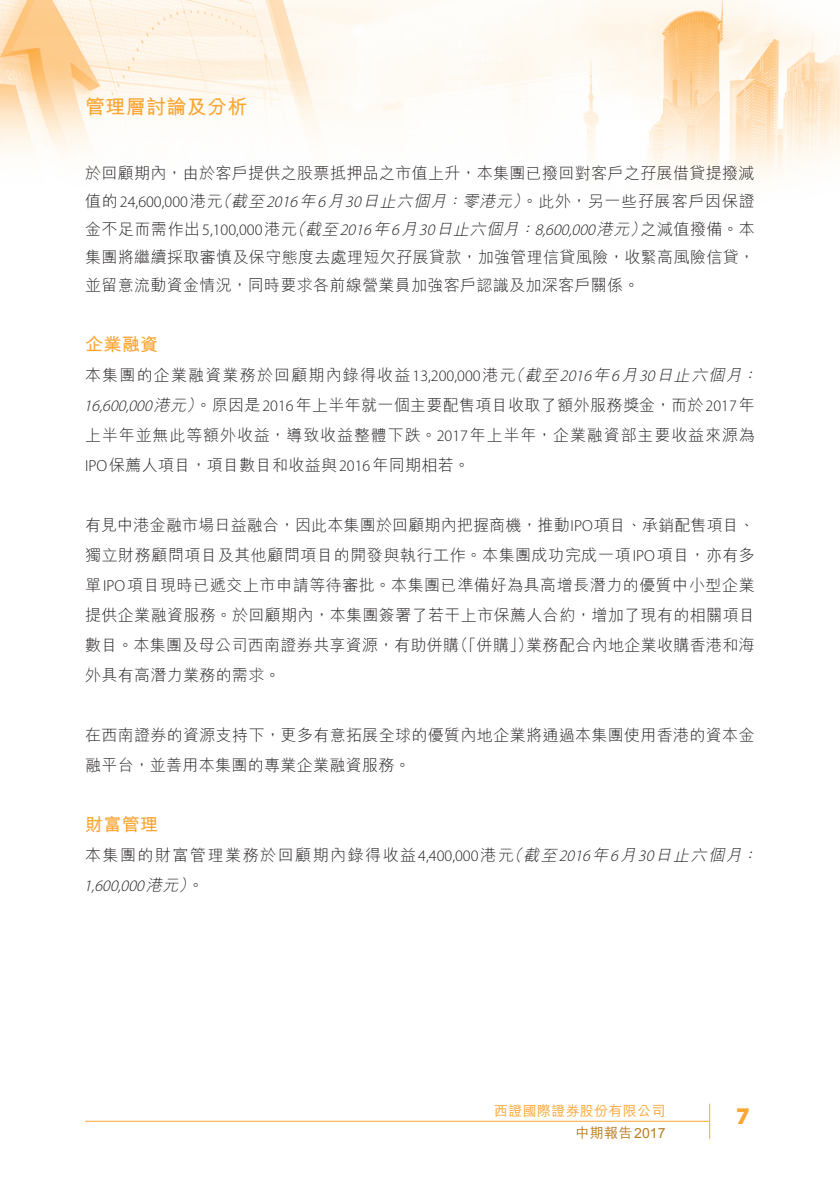
<style>
.page{position:relative;width:840px;height:1191px;background:#fff}
.page>*{position:absolute;margin:0;border:0;box-sizing:border-box;transform-origin:0 0}
.t1{font:900 24px "Myriad Pro";color:#faa634}
.t2{font:700 20px "M Hei HK";letter-spacing:.015em;color:#faa634}
._02_H2{font:700 18px "M Hei HK";letter-spacing:.02em;color:#faa634}
._00_txt{font:300 16px/30px "M Hei HK";letter-spacing:.02em;color:#231f20;text-align:justify}
._00_txt-2{font:300 16px/30px "M Hei HK";letter-spacing:.055em;color:#231f20}
._00_txt-3{font:300 16px/30px "M Hei HK";letter-spacing:.095em;color:#231f20}
.t3{font:500 14px "M Hei HK";letter-spacing:.02em;color:#faa634}
.t4{font:500 14px "M Hei HK";letter-spacing:.02em;color:#b87c21}
.s1{font-family:"Myriad Pro"}
.s2{font-style:italic}
.s3{font-family:"Myriad Pro";font-style:italic}
</style>
<div class="page">
<img style="left:0;top:0;width:839px;height:1139px">
<hr style="left:708px;top:1103px;width:1px;height:35px;background:#faa634">
<hr style="left:85px;top:1120px;width:623px;height:1px;background:#faa634">
<p class="t2" style="left:85px;top:92px;width:164px">管理層討論及分析</p>
<p class="_00_txt" style="left:85px;top:159px;width:670px;line-height:28px">於回顧期內，由於客戶提供之股票抵押品之市值上升，本集團已撥回對客戶之孖展借貸提撥減值的<span class="s1">24,600,000</span>港元<span class="s2">（截至</span><span class="s3">2016</span><span class="s2">年</span><span class="s3">6</span><span class="s2">月</span><span class="s3">30</span><span class="s2">日止六個月：零港元）</span>。此外，另一些孖展客戶因保證金不足而需作出 <span class="s1">5,100,000</span> 港元<span class="s2">（截至</span><span class="s3">2016</span><span class="s2">年</span><span class="s3">6</span><span class="s2">月</span><span class="s3">30</span><span class="s2">日止六個月：</span><span class="s3">8,600,000</span><span class="s2">港元）</span>之減值撥備。本集團將繼續採取審慎及保守態度去處理短欠孖展貸款，加強管理信貸風險，收緊高風險信貸，並留意流動資金情況，同時要求各前線營業員加強客戶認識及加深客戶關係。</p>
<p class="_02_H2" style="left:85px;top:331px;width:75px">企業融資</p>
<p class="_00_txt-2" style="left:84px;top:360px;width:678px">本集團的企業融資業務於回顧期內錄得收益<span class="s1">13,200,000</span>港元<span class="s2">（截至</span><span class="s3">2016</span><span class="s2">年</span><span class="s3">6</span><span class="s2">月</span><span class="s3">30</span><span class="s2">日止六個月：</span><span class="s3">16,600,000</span><span class="s2">港元）</span>。原因是<span class="s1">2016</span>年上半年就一個主要配售項目收取了額外服務獎金，而於<span class="s1">2017</span>年上半年並無此等額外收益，導致收益整體下跌。<span class="s1">2017</span>年上半年，企業融資部主要收益來源為<span class="s1">IPO</span>保薦人項目，項目數目和收益與<span class="s1">2016</span>年同期相若。</p>
<p class="_00_txt" style="left:85px;top:510px;width:671px">有見中港金融市場日益融合，因此本集團於回顧期內把握商機，推動<span class="s1">IPO</span>項目、承銷配售項目、獨立財務顧問項目及其他顧問項目的開發與執行工作。本集團成功完成一項<span class="s1">IPO</span>項目，亦有多單<span class="s1">IPO</span>項目現時已遞交上市申請等待審批。本集團已準備好為具高增長潛力的優質中小型企業提供企業融資服務。於回顧期內，本集團簽署了若干上市保薦人合約，增加了現有的相關項目數目。本集團及母公司西南證券共享資源，有助併購（「併購」）業務配合內地企業收購香港和海外具有高潛力業務的需求。</p>
<p class="_00_txt" style="left:85px;top:720px;width:670px">在西南證券的資源支持下，更多有意拓展全球的優質內地企業將通過本集團使用香港的資本金融平台，並善用本集團的專業企業融資服務。</p>
<p class="_02_H2" style="left:85px;top:811px;width:75px">財富管理</p>
<p class="_00_txt-3" style="left:84px;top:840px;width:678px">本集團的財富管理業務於回顧期內錄得收益<span class="s1">4,400,000</span>港元<span class="s2">（截至</span><span class="s3">2016</span><span class="s2">年</span><span class="s3">6</span><span class="s2">月</span><span class="s3">30</span><span class="s2">日止六個月：<br></span><span class="s3">1,600,000</span><span class="s2">港元）</span>。</p>
<p class="t3" style="left:494px;top:1100px;width:173px">西證國際證券股份有限公司</p>
<p class="t4" style="left:575px;top:1122px;width:91px">中期報告2017</p>
<h1 class="t1" style="left:735px;top:1099px;width:15px">7</h1>
</div>
